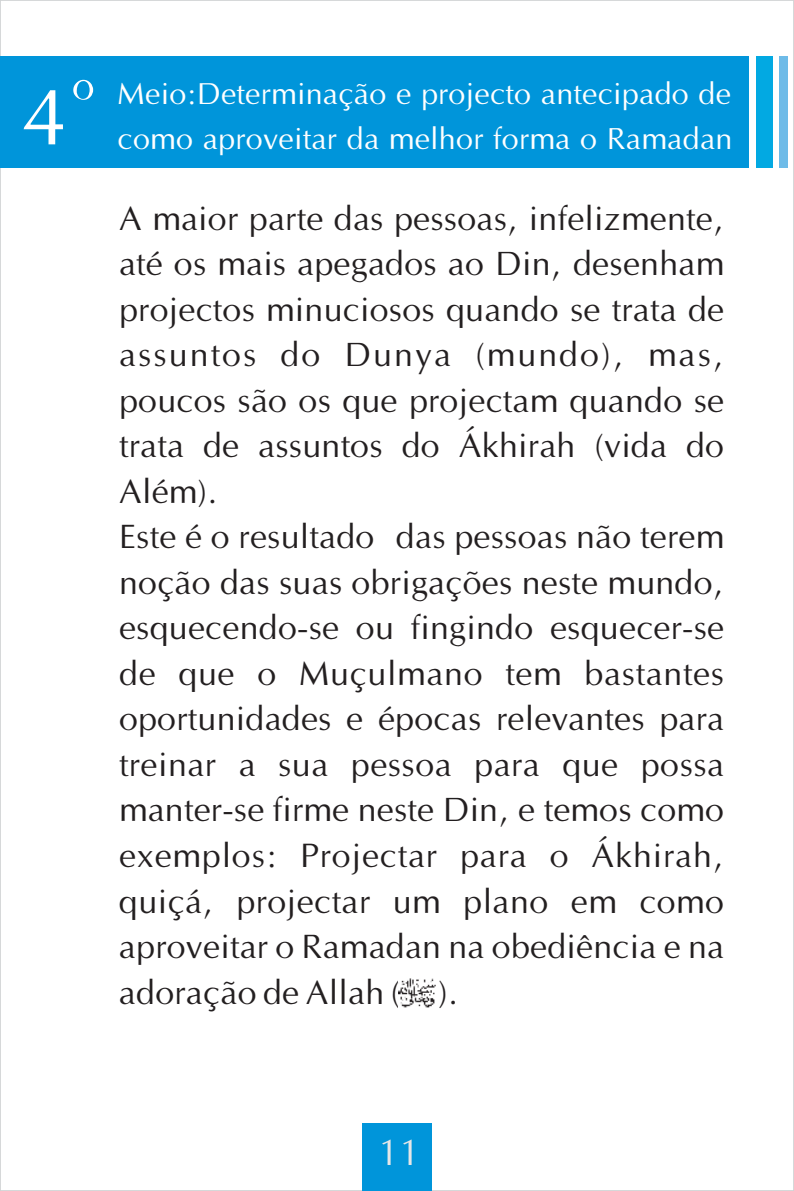
<style>
.page{position:relative;width:794px;height:1191px;background:#fff}
.page>*{position:absolute;margin:0;border:0;box-sizing:border-box;transform-origin:0 0}
.t1{font:84px "Optane";color:#fff}
.t2{font:38.5px "Optane";color:#e6e7e8}
.t3{font:35px/45.5px "Optane";color:#231f20}
.t4{font:31.5px/45.5px "Optane";color:#fff}
</style>
<div class="page">
<div style="left:362px;top:1124px;width:70px;height:67px;background:#0095da"></div>
<div style="left:0;top:56px;width:748px;height:112px;background:#0095da"></div>
<div style="left:756px;top:56px;width:17px;height:112px;background:#02a9e2"></div>
<div style="left:779px;top:56px;width:9px;height:112px;background:#6ebbe8"></div>
<img style="left:399px;top:978px;width:37px;height:30px">
<h1 class="t1" style="left:22px;top:84px;width:80px">4º</h1>
<p class="t4" style="left:118px;top:73px;width:617px">Meio:Determinação e projecto antecipado de como aproveitar da melhor forma o Ramadan</p>
<p class="t3" style="left:119px;top:198px;width:607px">A maior parte das pessoas, infelizmente, até os mais apegados ao Din, desenham projectos minuciosos quando se trata de assuntos do Dunya (mundo), mas, poucos são os que projectam quando se trata de assuntos do Ákhirah (vida do Além).<br>Este é o resultado das pessoas não terem noção das suas obrigações neste mundo, esquecendo-se ou fingindo esquecer-se de que o Muçulmano tem bastantes oportunidades e épocas relevantes para treinar a sua pessoa para que possa manter-se firme neste Din, e temos como exemplos: Projectar para o Ákhirah, quiçá, projectar um plano em como aproveitar o Ramadan na obediência e na adoração de Allah ( ).</p>
<p class="t2" style="left:378px;top:1137px;width:44px">11</p>
</div>
